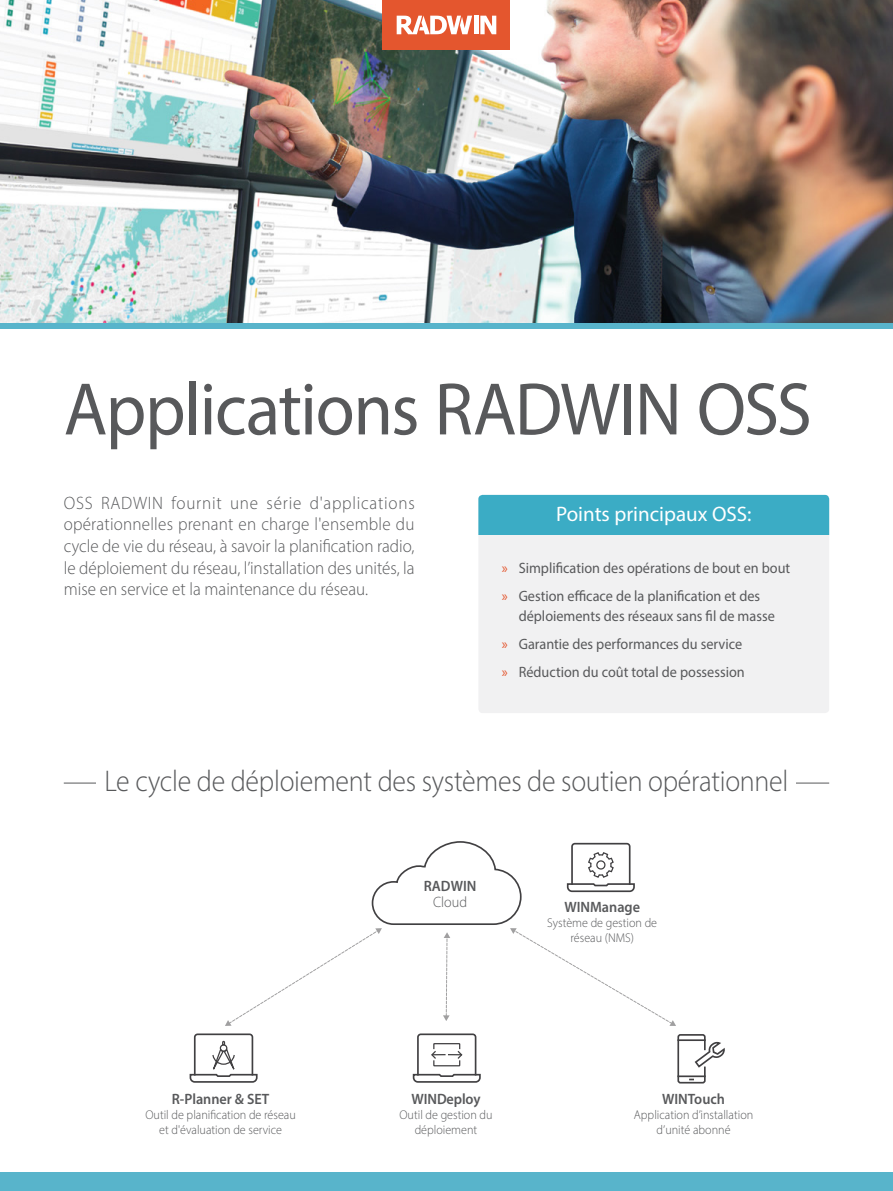
<style>
.page{position:relative;width:893px;height:1191px;background:#fff}
.page>*{position:absolute;margin:0;border:0;box-sizing:border-box;transform-origin:0 0}
.t1{font:75px "Myriad Pro";letter-spacing:-.02em;color:#58595b;scale:.95 1}
.t2{font:300 30px "Myriad Pro";letter-spacing:-.01em;color:#58595b;scale:.93 1}
.t3{font:21px "Myriad Pro";color:#fff}
.t4{font:300 18px/21.6px "Myriad Pro";color:#58595b;text-align:justify;scale:.95 1}
.t5{font:15px/28px "Myriad Pro";color:#58595b;scale:.95 1}
.t6{font:600 15px "Myriad Pro";color:#58595b;scale:.95 1}
.t7{font:300 15px "Myriad Pro";color:#58595b;scale:.95 1}
.t8{font:300 12.75px/15.3px "Myriad Pro";color:#58595b;text-align:center;scale:.95 1}
.s1{color:#e4562e}
</style>
<div class="page">
<svg style="left:412px;top:1033px;width:69px;height:50px"></svg>
<svg style="left:189px;top:1033px;width:69px;height:50px"></svg>
<svg style="left:225px;top:841px;width:451px;height:185px"></svg>
<svg style="left:677px;top:1034px;width:48px;height:50px"></svg>
<img style="left:0;top:0;width:893px;height:323px">
<div style="left:0;top:323px;width:893px;height:5px;background:#58b4cb"></div>
<div style="left:383px;top:0;width:127px;height:49px;background:#e4562e"></div>
<hr style="left:474px;top:16px;width:4px;height:18px;background:#fff">
<svg style="left:480px;top:16px;width:16px;height:18px"></svg>
<svg style="left:397px;top:16px;width:75px;height:18px"></svg>
<div style="left:0;top:1172px;width:893px;height:19px;background:#58b4cb"></div>
<div style="left:478px;top:495px;width:351px;height:218px;background:#f1f1f2;border-radius:4px"></div>
<div style="left:478px;top:495px;width:351px;height:39px;background:#3bacc5"></div>
<hr style="left:64px;top:783px;width:765px;height:1px;background:#58595b">
<div style="left:97px;top:768px;width:699px;height:23px;background:#fff"></div>
<h1 class="t1" style="left:64px;top:363px;width:789px">Applications RADWIN OSS</h1>
<p class="t4" style="left:64px;top:492px;width:371px">OSS RADWIN fournit une série d'applications opérationnelles prenant en charge l'ensemble du cycle de vie du réseau, à savoir la planification radio, le déploiement du réseau, l’installation des unités, la mise en service et la maintenance du réseau.</p>
<p class="t3" style="left:556px;top:501px;width:197px">Points principaux OSS:</p>
<p class="t5" style="left:502px;top:554px;width:305px"><span class="s1">»</span> Simplification des opérations de bout en bout <span class="s1">»</span> Gestion efficace de la planification et des</p>
<p class="t5" style="left:502px;top:601px;width:289px;text-indent:17px">déploiements des réseaux sans fil de masse <span class="s1">»</span> Garantie des performances du service<br><span class="s1">»</span> Réduction du coût total de possession</p>
<h2 class="t2" style="left:105px;top:763px;width:737px">Le cycle de déploiement des systèmes de soutien opérationnel</h2>
<p class="t6" style="left:172px;top:1089px;width:104px">R-Planner &amp; SET</p>
<p class="t8" style="left:145px;top:1106px;width:160px">Outil de planification de réseau et d'évaluation de service</p>
<p class="t6" style="left:424px;top:876px;width:57px">RADWIN</p>
<p class="t7" style="left:433px;top:893px;width:37px">Cloud</p>
<p class="t6" style="left:564px;top:897px;width:81px">WINManage</p>
<p class="t8" style="left:547px;top:915px;width:117px">Système de gestion de réseau (NMS)</p>
<p class="t6" style="left:412px;top:1089px;width:74px">WINDeploy</p>
<p class="t8" style="left:399px;top:1106px;width:99px">Outil de gestion du déploiement</p>
<p class="t6" style="left:662px;top:1089px;width:68px">WINTouch</p>
<p class="t8" style="left:634px;top:1106px;width:127px">Application d’installation d’unité abonné</p>
</div>
